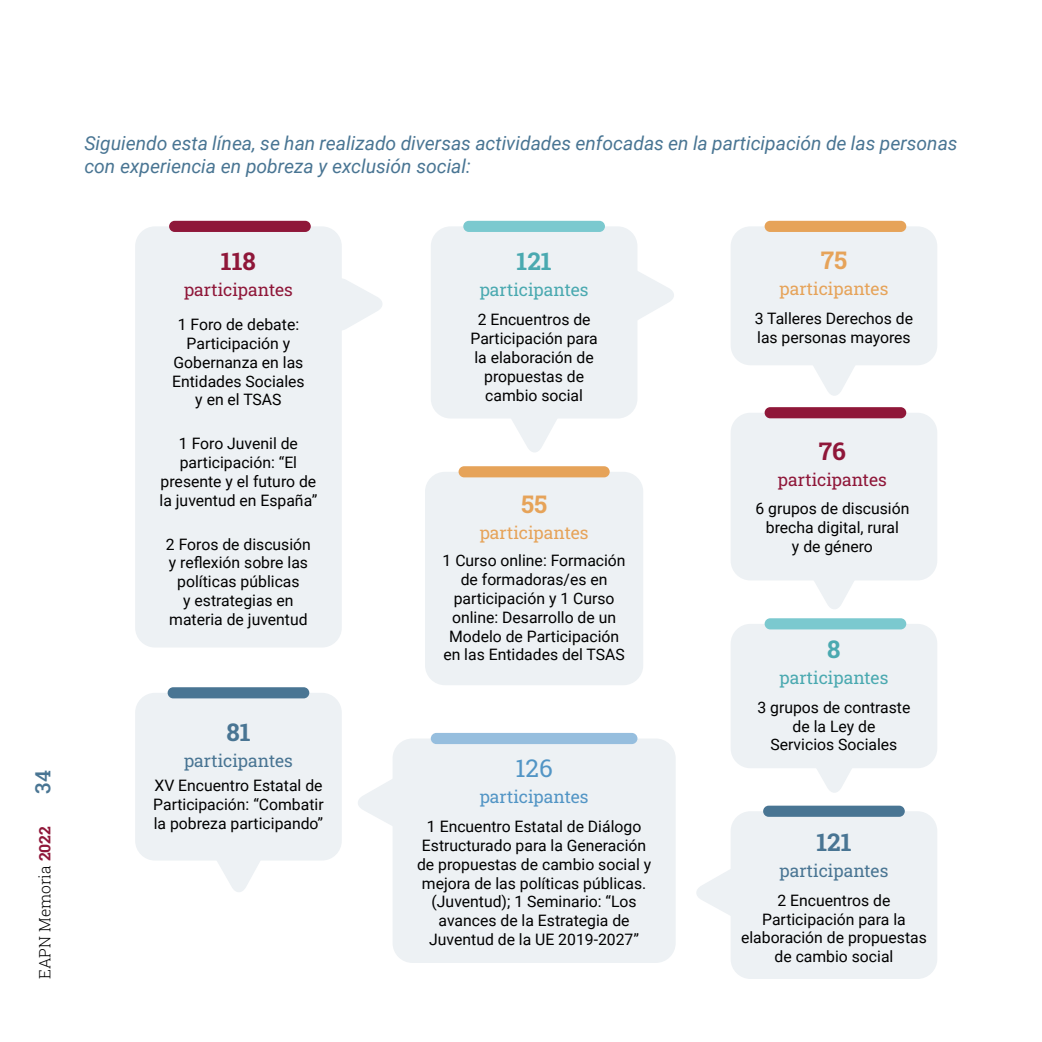
<style>
.page{position:relative;width:1042px;height:1042px;background:#fff}
.page>*{position:absolute;margin:0;border:0;box-sizing:border-box;transform-origin:0 0}
.t1{font:24.5px "Roboto Slab";color:#8f1739}
.t2{font:24.5px "Roboto Slab";color:#497593}
.t3{font:24.5px "Roboto Slab";color:#e6a359}
.t4{font:24.5px "Roboto Slab";color:#4aa9b0}
.t5{font:24.5px "Roboto Slab";color:#5295c5}
.t6{font:500 21px "Roboto Slab";color:#497593}
.t7{font:italic 19.25px/23.1px "Roboto";color:#497593}
.t8{font:17.5px "Roboto Slab";color:#8f1739}
.t9{font:17.5px "Roboto Slab";color:#497593}
.t10{font:17.5px "Roboto Slab";color:#e6a359}
.t11{font:17.5px "Roboto Slab";color:#4aa9b0}
.t12{font:17.5px "Roboto Slab";color:#5295c5}
.t13{font:15.75px/18.9px "Roboto";color:#000;text-align:center}
.t14{font:15.75px "Roboto Slab";color:#000}
.s1{color:#8f1739}
</style>
<div class="page">
<svg style="left:816px;top:768px;width:36px;height:25px"></svg>
<svg style="left:696px;top:870px;width:34px;height:45px"></svg>
<div style="left:730px;top:413px;width:207px;height:167px;background:#edf1f4;border-radius:20px"></div>
<div style="left:764px;top:407px;width:142px;height:11px;background:#8f1739;border-radius:6px"></div>
<div style="left:730px;top:811px;width:207px;height:168px;background:#edf1f4;border-radius:20px"></div>
<div style="left:763px;top:805px;width:142px;height:12px;background:#497593;border-radius:6px"></div>
<div style="left:730px;top:226px;width:207px;height:139px;background:#edf1f4;border-radius:20px"></div>
<div style="left:764px;top:221px;width:142px;height:11px;background:#e6a359;border-radius:6px"></div>
<div style="left:730px;top:624px;width:207px;height:144px;background:#edf1f4;border-radius:20px"></div>
<div style="left:764px;top:618px;width:142px;height:11px;background:#7bc9cf;border-radius:6px"></div>
<div style="left:135px;top:226px;width:207px;height:421px;background:#edf1f4;border-radius:20px"></div>
<div style="left:169px;top:221px;width:142px;height:11px;background:#8f1739;border-radius:6px"></div>
<div style="left:135px;top:693px;width:207px;height:167px;background:#edf1f4;border-radius:20px"></div>
<div style="left:168px;top:687px;width:141px;height:11px;background:#497593;border-radius:6px"></div>
<div style="left:425px;top:472px;width:218px;height:213px;background:#edf1f4;border-radius:20px"></div>
<div style="left:458px;top:466px;width:152px;height:11px;background:#e6a359;border-radius:6px"></div>
<div style="left:431px;top:226px;width:206px;height:192px;background:#edf1f4;border-radius:20px"></div>
<div style="left:463px;top:221px;width:142px;height:11px;background:#7bc9cf;border-radius:6px"></div>
<div style="left:392px;top:738px;width:284px;height:225px;background:#edf1f4;border-radius:20px"></div>
<div style="left:431px;top:733px;width:206px;height:11px;background:#96bede;border-radius:6px"></div>
<svg style="left:358px;top:779px;width:34px;height:47px"></svg>
<svg style="left:510px;top:418px;width:48px;height:34px"></svg>
<svg style="left:637px;top:270px;width:37px;height:51px"></svg>
<svg style="left:813px;top:365px;width:43px;height:31px"></svg>
<svg style="left:813px;top:580px;width:42px;height:29px"></svg>
<svg style="left:342px;top:279px;width:40px;height:51px"></svg>
<svg style="left:210px;top:860px;width:57px;height:32px"></svg>
<h2 class="t6" style="left:29px;top:794px;width:25px;rotate:-90deg">34</h2>
<p class="t14" style="left:34px;top:979px;width:154px;rotate:-90deg">EAPN Memoria <span class="s1">2022</span></p>
<p class="t7" style="left:84px;top:131px;width:875px">Siguiendo esta línea, se han realizado diversas actividades enfocadas en la participación de las personas con experiencia en pobreza y exclusión social:</p>
<h1 class="t1" style="left:221px;top:244px;width:36px">118</h1>
<p class="t8" style="left:184px;top:278px;width:110px">participantes</p>
<p class="t13" style="left:172px;top:314px;width:134px">1 Foro de debate:<br>Participación y<br>Gobernanza en las<br>Entidades Sociales y en el TSAS</p>
<p class="t13" style="left:160px;top:433px;width:159px">1 Foro Juvenil de participación: “El presente y el futuro de la juventud en España”</p>
<p class="t13" style="left:166px;top:534px;width:146px">2 Foros de discusión y reflexión sobre las políticas públicas<br>y estrategias en materia de juventud</p>
<h1 class="t2" style="left:226px;top:715px;width:26px">81</h1>
<p class="t9" style="left:184px;top:749px;width:110px">participantes</p>
<p class="t13" style="left:153px;top:775px;width:172px;text-align:justify">XV Encuentro Estatal de Participación: “Combatir la pobreza participando”</p>
<h1 class="t4" style="left:516px;top:244px;width:37px">121</h1>
<p class="t11" style="left:480px;top:278px;width:110px">participantes</p>
<p class="t13" style="left:470px;top:309px;width:129px">2 Encuentros de<br>Participación para la elaboración de propuestas de cambio social</p>
<h1 class="t3" style="left:521px;top:487px;width:28px">55</h1>
<p class="t10" style="left:480px;top:520px;width:110px">participantes</p>
<p class="t13" style="left:442px;top:550px;width:185px">1 Curso online: Formación de formadoras/es en participación y 1 Curso online: Desarrollo de un<br>Modelo de Participación en las Entidades del TSAS</p>
<h1 class="t5" style="left:515px;top:751px;width:39px">126</h1>
<p class="t12" style="left:480px;top:784px;width:110px">participantes</p>
<p class="t13" style="left:417px;top:816px;width:236px">1 Encuentro Estatal de Diálogo<br>Estructurado para la Generación de propuestas de cambio social y mejora de las políticas públicas. (Juventud); 1 Seminario: “Los avances de la Estrategia de<br>Juventud de la UE 2019-2027”</p>
<h1 class="t3" style="left:821px;top:243px;width:28px">75</h1>
<p class="t10" style="left:779px;top:277px;width:110px">participantes</p>
<p class="t13" style="left:755px;top:308px;width:160px;text-align:left">3 Talleres Derechos de las personas mayores</p>
<h1 class="t1" style="left:819px;top:434px;width:28px">76</h1>
<p class="t8" style="left:778px;top:467px;width:110px">participantes</p>
<p class="t13" style="left:755px;top:499px;width:155px">6 grupos de discusión brecha digital, rural<br>y de género</p>
<h1 class="t4" style="left:827px;top:632px;width:15px">8</h1>
<p class="t11" style="left:779px;top:665px;width:110px">participantes</p>
<p class="t13" style="left:757px;top:697px;width:154px">3 grupos de contraste de la Ley de<br>Servicios Sociales</p>
<h1 class="t2" style="left:816px;top:825px;width:37px">121</h1>
<p class="t9" style="left:779px;top:858px;width:110px">participantes</p>
<p class="t13" style="left:741px;top:890px;width:187px">2 Encuentros de<br>Participación para la elaboración de propuestas de cambio social</p>
</div>
